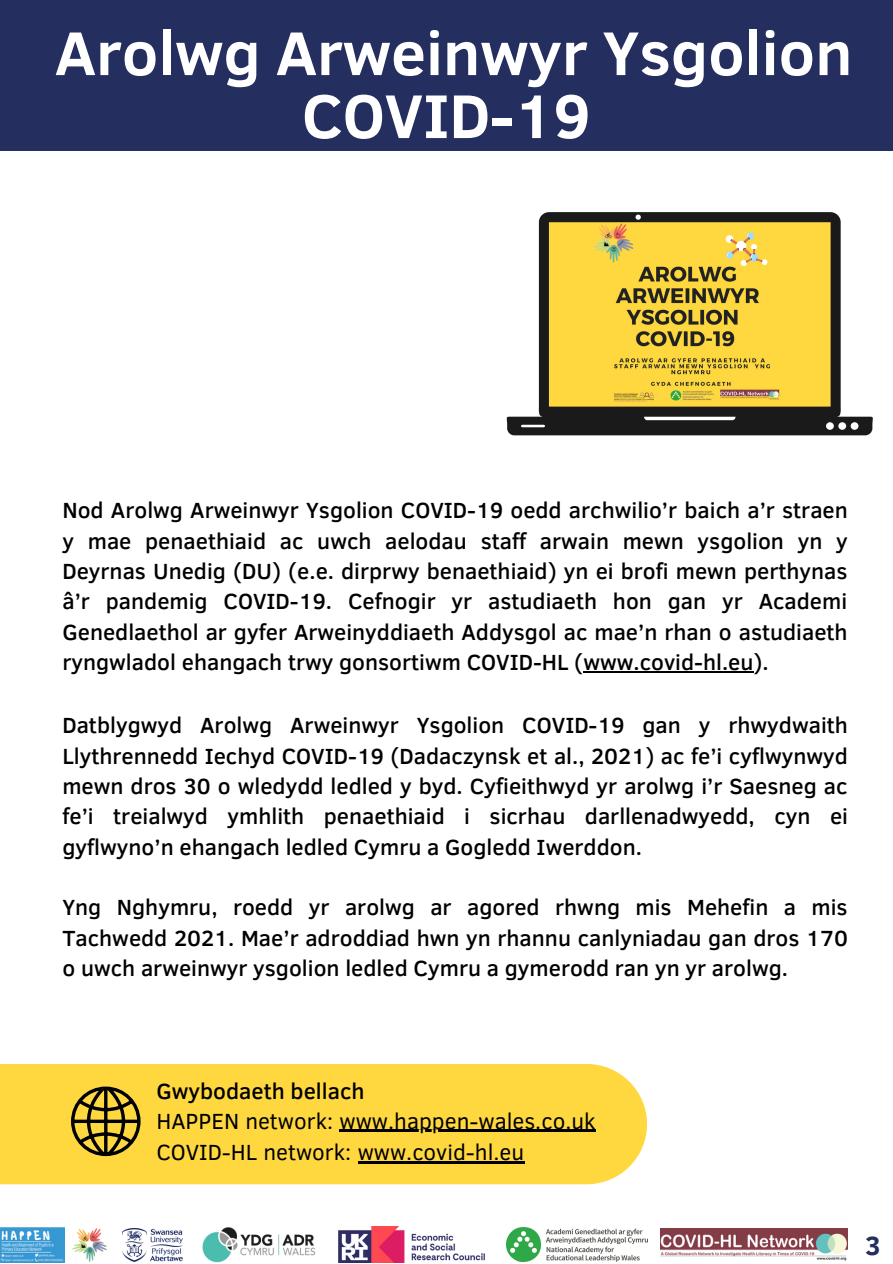
<style>
.page{position:relative;width:893px;height:1264px;background:#fff}
.page>*{position:absolute;margin:0;border:0;box-sizing:border-box;transform-origin:0 0}
.t1{font:700 63px/63px "Clear Sans";color:#fff;text-align:center}
.t2{font:700 27px "Clear Sans";color:#242f60}
.t3{font:500 22.5px/30.3px "Clear Sans";color:#000;text-align:justify}
.t4{font:22.5px/31.5px "Clear Sans";color:#000}
</style>
<div class="page">
<svg style="left:506px;top:212px;width:367px;height:223px;fill:#ffd840"></svg>
<hr style="left:583px;top:671px;width:170px;height:1px;background:#000">
<div style="left:0;top:0;width:892px;height:151px;background:#242f60"></div>
<div style="left:0;top:1064px;width:647px;height:120px;background:#ffd840"></div>
<svg style="left:71px;top:1086px;width:70px;height:70px;background:#9e8627"></svg>
<hr style="left:339px;top:1129px;width:257px;height:3px;background:#000">
<hr style="left:357px;top:1161px;width:167px;height:2px;background:#000">
<img style="left:506px;top:1227px;width:141px;height:34px">
<img style="left:660px;top:1228px;width:187px;height:33px">
<img style="left:0;top:1227px;width:64px;height:35px">
<img style="left:72px;top:1228px;width:35px;height:34px">
<img style="left:202px;top:1227px;width:114px;height:35px">
<img style="left:338px;top:1226px;width:146px;height:36px">
<img style="left:122px;top:1228px;width:61px;height:33px">
<h1 class="t1" style="left:55px;top:18px;width:799px">Arolwg Arweinwyr Ysgolion<br>COVID-19</h1>
<p class="t3" style="left:62px;top:494px;width:787px">Nod Arolwg Arweinwyr Ysgolion COVID-19 oedd archwilio’r baich a’r straen y mae penaethiaid ac uwch aelodau staff arwain mewn ysgolion yn y Deyrnas Unedig (DU) (e.e. dirprwy benaethiaid) yn ei brofi mewn perthynas â’r pandemig COVID-19. Cefnogir yr astudiaeth hon gan yr Academi Genedlaethol ar gyfer Arweinyddiaeth Addysgol ac mae’n rhan o astudiaeth ryngwladol ehangach trwy gonsortiwm COVID-HL (www.covid-hl.eu).</p>
<p class="t3" style="left:62px;top:709px;width:787px">Datblygwyd Arolwg Arweinwyr Ysgolion COVID-19 gan y rhwydwaith Llythrennedd Iechyd COVID-19 (Dadaczynsk et al., 2021) ac fe’i cyflwynwyd mewn dros 30 o wledydd ledled y byd. Cyfieithwyd yr arolwg i’r Saesneg ac fe’i treialwyd ymhlith penaethiaid i sicrhau darllenadwyedd, cyn ei gyflwyno’n ehangach ledled Cymru a Gogledd Iwerddon.</p>
<p class="t3" style="left:62px;top:891px;width:787px">Yng Nghymru, roedd yr arolwg ar agored rhwng mis Mehefin a mis Tachwedd 2021. Mae’r adroddiad hwn yn rhannu canlyniadau gan dros 170 o uwch arweinwyr ysgolion ledled Cymru a gymerodd ran yn yr arolwg.</p>
<p class="t3" style="left:156px;top:1075px;width:210px">Gwybodaeth bellach</p>
<p class="t4" style="left:156px;top:1103px;width:441px">HAPPEN network: www.happen-wales.co.uk<br>COVID-HL network: www.covid-hl.eu</p>
<p class="t2" style="left:865px;top:1225px;width:17px">3</p>
</div>
